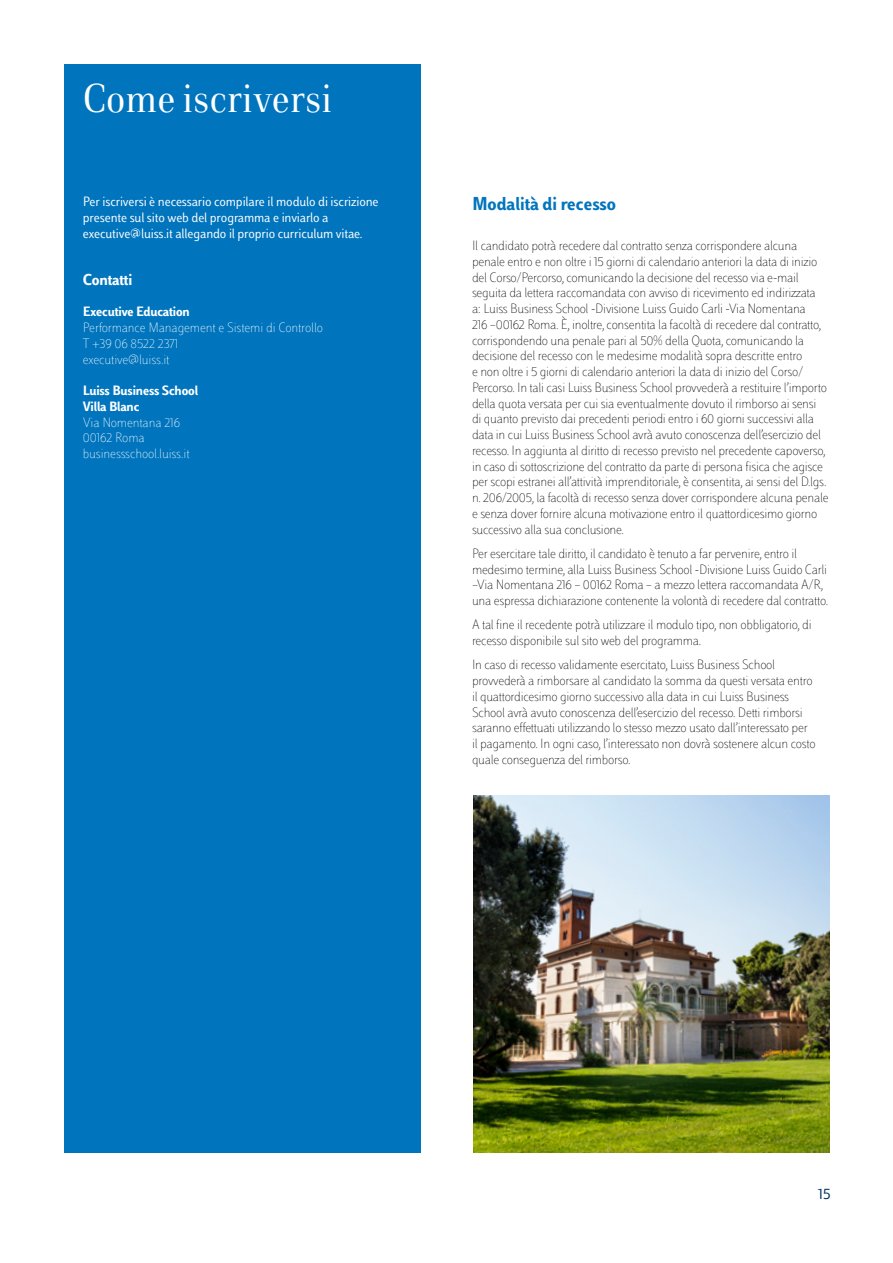
<style>
.page{position:relative;width:893px;height:1263px;background:#fff}
.page>*{position:absolute;margin:0;border:0;box-sizing:border-box;transform-origin:0 0}
.t1{font:42px "Luiss Serif";color:#fff}
.t2{font:700 19.5px "Luiss Sans";color:#0075be}
.t3{font:700 16.5px "Luiss Sans";letter-spacing:-.01em;color:#fff}
.t4{font:16.5px "Luiss Sans";color:#003160}
.t5{font:14.1px/15.8px "Luiss Sans Thin Sans";letter-spacing:-.02em;color:#000}
.t6{font:14.1px/15.8px "Luiss Sans";letter-spacing:-.01em;color:#fff}
.t7{font:14.1px/15.8px "Luiss Sans Thin Sans";letter-spacing:-.01em;color:#fff}
.t8{font:700 14.1px/15.8px "Luiss Sans";letter-spacing:-.01em;color:#fff}
</style>
<div class="page">
<div style="left:65px;top:64px;width:356px;height:1088px;background:#0075be"></div>
<img style="left:473px;top:795px;width:356px;height:357px">
<h1 class="t1" style="left:83px;top:74px;width:251px">Come iscriversi</h1>
<p class="t6" style="left:83px;top:194px;width:297px">Per iscriversi è necessario compilare il modulo di iscrizione presente sul sito web del programma e inviarlo a executive@luiss.it allegando il proprio curriculum vitae.</p>
<p class="t3" style="left:83px;top:269px;width:51px">Contatti</p>
<p class="t8" style="left:83px;top:303px;width:108px">Executive Education</p>
<p class="t7" style="left:83px;top:319px;width:242px">Performance Management e Sistemi di Controllo<br>T +39 06 8522 2371<br>executive@luiss.it</p>
<p class="t8" style="left:83px;top:382px;width:117px">Luiss Business School<br>Villa Blanc</p>
<p class="t7" style="left:83px;top:414px;width:108px">Via Nomentana 216<br>00162 Roma businessschool.luiss.it</p>
<h2 class="t2" style="left:472px;top:192px;width:146px">Modalità di recesso</h2>
<p class="t5" style="left:472px;top:237px;width:358px">Il candidato potrà recedere dal contratto senza corrispondere alcuna penale entro e non oltre i 15 giorni di calendario anteriori la data di inizio del Corso/Percorso, comunicando la decisione del recesso via e-mail seguita da lettera raccomandata con avviso di ricevimento ed indirizzata<br>a: Luiss Business School -Divisione Luiss Guido Carli -Via Nomentana<br>216 –00162 Roma. È, inoltre, consentita la facoltà di recedere dal contratto, corrispondendo una penale pari al 50% della Quota, comunicando la decisione del recesso con le medesime modalità sopra descritte entro<br>e non oltre i 5 giorni di calendario anteriori la data di inizio del Corso/ Percorso. In tali casi Luiss Business School provvederà a restituire l’importo della quota versata per cui sia eventualmente dovuto il rimborso ai sensi di quanto previsto dai precedenti periodi entro i 60 giorni successivi alla data in cui Luiss Business School avrà avuto conoscenza dell’esercizio del recesso. In aggiunta al diritto di recesso previsto nel precedente capoverso, in caso di sottoscrizione del contratto da parte di persona fisica che agisce per scopi estranei all’attività imprenditoriale, è consentita, ai sensi del D.lgs. n. 206/2005, la facoltà di recesso senza dover corrispondere alcuna penale e senza dover fornire alcuna motivazione entro il quattordicesimo giorno successivo alla sua conclusione.</p>
<p class="t5" style="left:472px;top:545px;width:358px">Per esercitare tale diritto, il candidato è tenuto a far pervenire, entro il medesimo termine, alla Luiss Business School -Divisione Luiss Guido Carli –Via Nomentana 216 – 00162 Roma – a mezzo lettera raccomandata A/R, una espressa dichiarazione contenente la volontà di recedere dal contratto.</p>
<p class="t5" style="left:472px;top:617px;width:341px">A tal fine il recedente potrà utilizzare il modulo tipo, non obbligatorio, di recesso disponibile sul sito web del programma.</p>
<p class="t5" style="left:472px;top:657px;width:345px">In caso di recesso validamente esercitato, Luiss Business School provvederà a rimborsare al candidato la somma da questi versata entro il quattordicesimo giorno successivo alla data in cui Luiss Business School avrà avuto conoscenza dell’esercizio del recesso. Detti rimborsi saranno effettuati utilizzando lo stesso mezzo usato dall’interessato per il pagamento. In ogni caso, l’interessato non dovrà sostenere alcun costo quale conseguenza del rimborso.</p>
<p class="t4" style="left:819px;top:1184px;width:14px">15</p>
</div>
